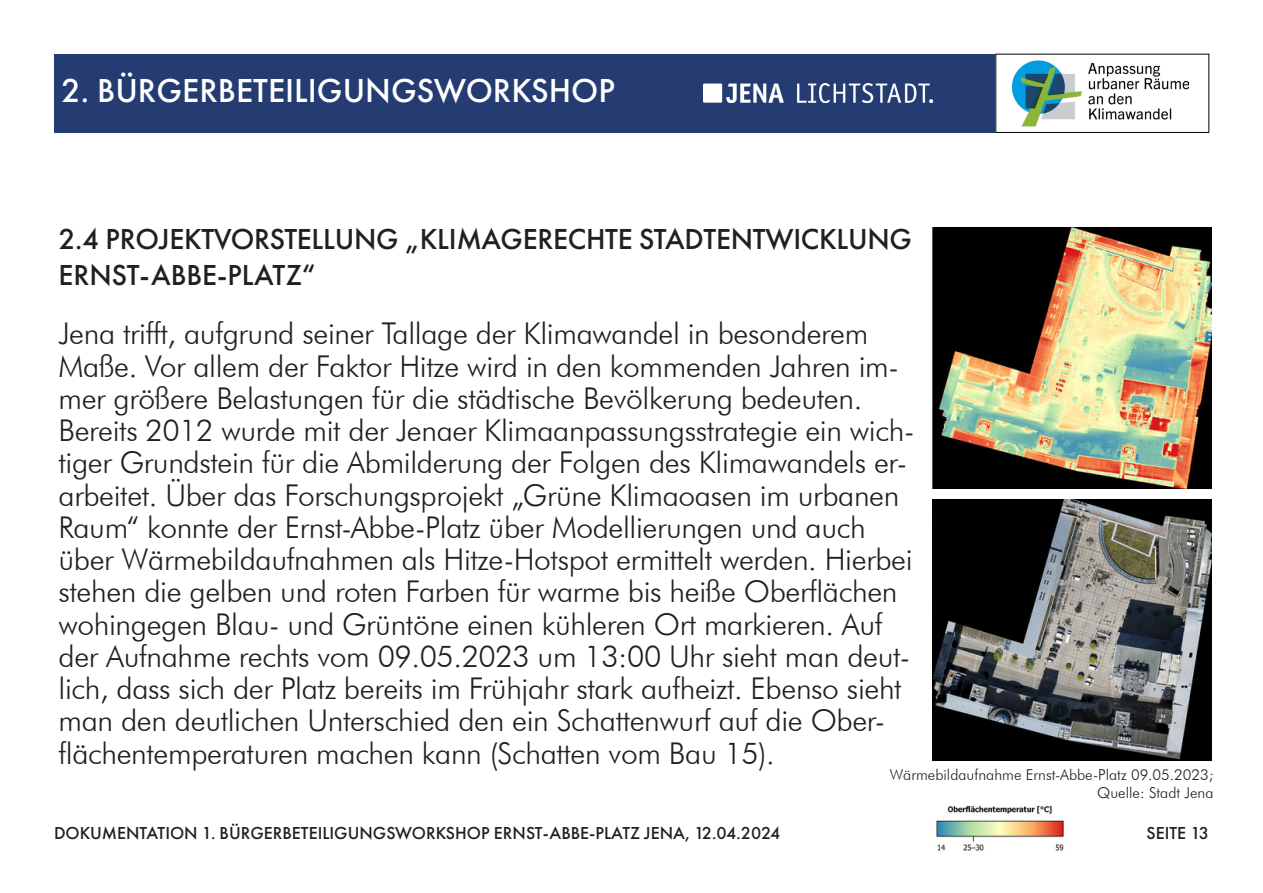
<style>
.page{position:relative;width:1263px;height:893px;background:#fff}
.page>*{position:absolute;margin:0;border:0;box-sizing:border-box;transform-origin:0 0}
.t1{font:500 34.5px "Futura PT";color:#fff}
.t2{font:300 30px/32.2px "Futura BT";letter-spacing:-.015em;color:#231f20}
.t3{font:500 30px/36px "Futura PT";letter-spacing:-.01em;color:#231f20}
.t4{font:500 18px "Futura PT";color:#231f20}
.t5{font:700 17.4px/19.5px "Arial";color:#fff;text-align:center}
.t6{font:300 15px "Futura BT";color:#231f20}
</style>
<div class="page">
<div style="left:54px;top:54px;width:1154px;height:79px;background:#253c72"></div>
<img style="left:703px;top:83px;width:230px;height:20px">
<div style="left:996px;top:54px;width:213px;height:78px;background:#fff"></div>
<img style="left:1012px;top:60px;width:177px;height:67px">
<div style="left:996px;top:54px;width:213px;height:79px;border:1px solid #000001"></div>
<img style="left:932px;top:499px;width:280px;height:261px">
<img style="left:936px;top:805px;width:128px;height:46px">
<img style="left:932px;top:227px;width:280px;height:261px">
<p class="t5" style="left:403px;top:67px;width:255px">Klimagerechte Platzgestaltung<br>Ernst-Abbe-Platz in Jena</p>
<p class="t1" style="left:61px;top:70px;width:555px">2. BÜRGERBETEILIGUNGSWORKSHOP</p>
<p class="t3" style="left:58px;top:221px;width:855px">2.4 PROJEKTVORSTELLUNG „KLIMAGERECHTE STADTENTWICKLUNG<br>ERNST-ABBE-PLATZ“</p>
<p class="t2" style="left:58px;top:317px;width:857px">Jena trifft, aufgrund seiner Tallage der Klimawandel in besonderem Maße. Vor allem der Faktor Hitze wird in den kommenden Jahren im&shy;mer größere Belastungen für die städtische Bevölkerung bedeuten.<br>Bereits 2012 wurde mit der Jenaer Klimaanpassungsstrategie ein wich&shy;tiger Grundstein für die Abmilderung der Folgen des Klimawandels er&shy;arbeitet. Über das Forschungsprojekt „Grüne Klimaoasen im urbanen Raum“ konnte der Ernst-Abbe-Platz über Modellierungen und auch über Wärmebildaufnahmen als Hitze-Hotspot ermittelt werden. Hierbei stehen die gelben und roten Farben für warme bis heiße Oberflächen wohingegen Blau- und Grüntöne einen kühleren Ort markieren. Auf der Aufnahme rechts vom 09.05.2023 um 13:00 Uhr sieht man deut&shy;lich, dass sich der Platz bereits im Frühjahr stark aufheizt. Ebenso sieht man den deutlichen Unterschied den ein Schattenwurf auf die Ober&shy;flächentemperaturen machen kann (Schatten vom Bau 15).</p>
<p class="t6" style="left:890px;top:765px;width:325px">Wärmebildaufnahme Ernst-Abbe-Platz 09.05.2023;</p>
<p class="t6" style="left:1097px;top:783px;width:118px">Quelle: Stadt Jena</p>
<p class="t4" style="left:54px;top:822px;width:728px">DOKUMENTATION 1. BÜRGERBETEILIGUNGSWORKSHOP ERNST-ABBE-PLATZ JENA, 12.04.2024</p>
<p class="t4" style="left:1146px;top:822px;width:64px">SEITE 13</p>
</div>
